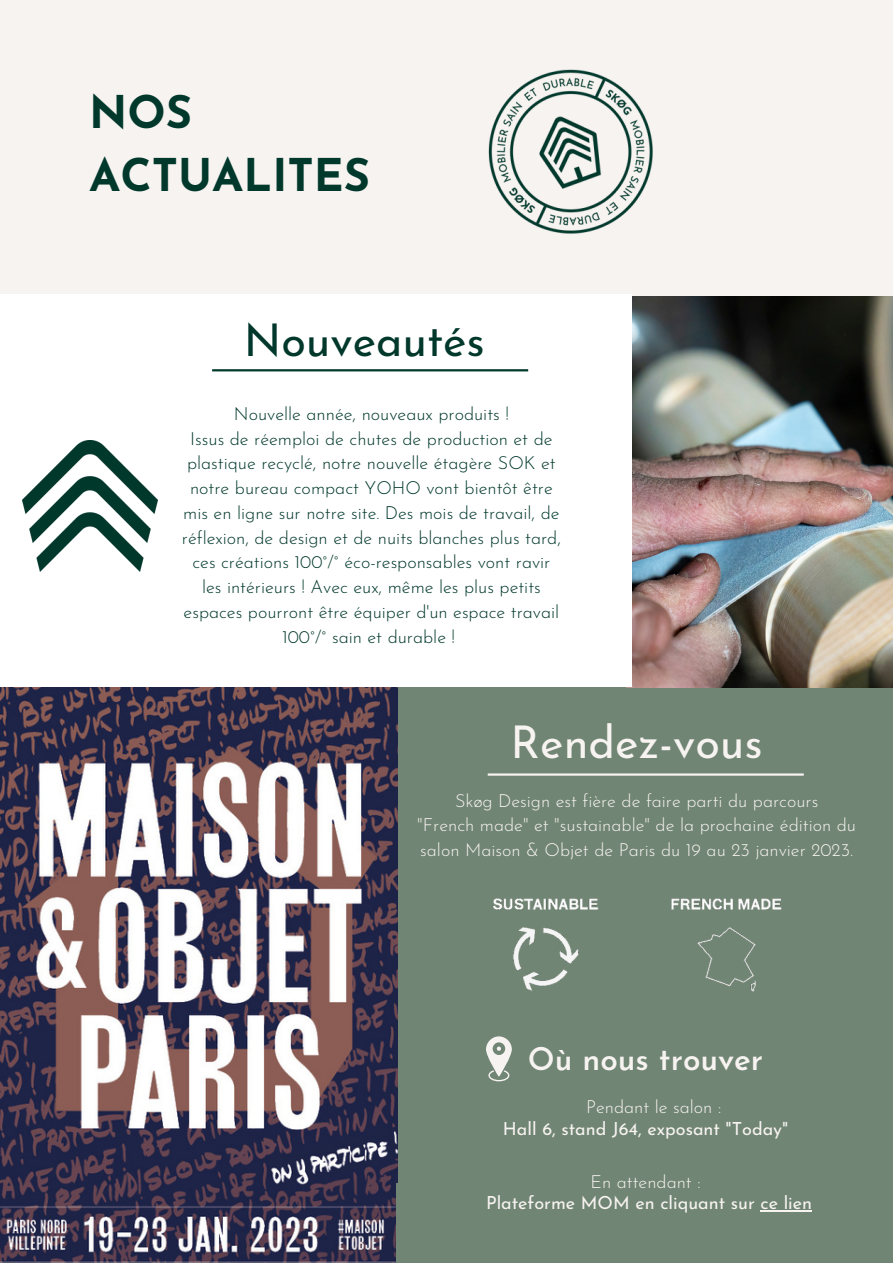
<style>
.page{position:relative;width:893px;height:1264px;background:#fff}
.page>*{position:absolute;margin:0;border:0;box-sizing:border-box;transform-origin:0 0}
.t1{font:700 45px/63px "Josefin Sans";color:#00382b}
.t2{font:45px "Josefin Sans";color:#f7f3f1}
.t3{font:45px "Josefin Sans";color:#00382b}
.t4{font:600 31.5px "Josefin Sans";color:#f7f3f1}
.t5{font:300 18px/24.8px "Josefin Sans";color:#00382b;text-align:center}
.t6{font:300 18px/24.8px "Josefin Sans";color:#f7f3f1;text-align:center}
.t7{font:18px "Josefin Sans";color:#f7f3f1}
</style>
<div class="page">
<div style="left:0;top:0;width:892px;height:1262px;background:#708573"></div>
<img style="left:0;top:688px;width:397px;height:574px">
<div style="left:0;top:0;width:892px;height:389px;background:#f7f3f1"></div>
<img style="left:631px;top:296px;width:261px;height:391px">
<div style="left:0;top:294px;width:631px;height:393px;background:#fff"></div>
<hr style="left:487px;top:773px;width:316px;height:2px;background:#f7f3f1">
<svg style="left:486px;top:1036px;width:26px;height:45px"></svg>
<hr style="left:212px;top:369px;width:316px;height:2px;background:#00382b">
<img style="left:493px;top:898px;width:106px;height:93px">
<img style="left:671px;top:898px;width:111px;height:94px">
<img style="left:488px;top:69px;width:165px;height:165px">
<img style="left:22px;top:441px;width:135px;height:130px">
<hr style="left:760px;top:1209px;width:52px;height:2px;background:#f7f3f1">
<h1 class="t1" style="left:89px;top:85px;width:282px">NOS<br>ACTUALITES</h1>
<h1 class="t3" style="left:244px;top:322px;width:242px">Nouveautés</h1>
<p class="t5" style="left:182px;top:403px;width:380px">Nouvelle année, nouveaux produits !<br>Issus de réemploi de chutes de production et de plastique recyclé, notre nouvelle étagère SOK et notre bureau compact YOHO vont bientôt être mis en ligne sur notre site. Des mois de travail, de réflexion, de design et de nuits blanches plus tard, ces créations 100°/° éco-responsables vont ravir les intérieurs ! Avec eux, même les plus petits espaces pourront être équiper d'un espace travail 100°/° sain et durable !</p>
<h1 class="t2" style="left:510px;top:724px;width:253px">Rendez-vous</h1>
<p class="t6" style="left:417px;top:789px;width:440px">Skøg Design est fière de faire parti du parcours<br>"French made" et "sustainable" de la prochaine édition du salon Maison &amp; Objet de Paris du 19 au 23 janvier 2023.</p>
<h2 class="t4" style="left:528px;top:1046px;width:237px">Où nous trouver</h2>
<p class="t6" style="left:586px;top:1096px;width:136px">Pendant le salon :</p>
<p class="t7" style="left:503px;top:1121px;width:287px">Hall 6, stand J64, exposant "Today"</p>
<p class="t6" style="left:590px;top:1170px;width:111px">En attendant :</p>
<p class="t7" style="left:486px;top:1195px;width:327px">Plateforme MOM en cliquant sur ce lien</p>
</div>
